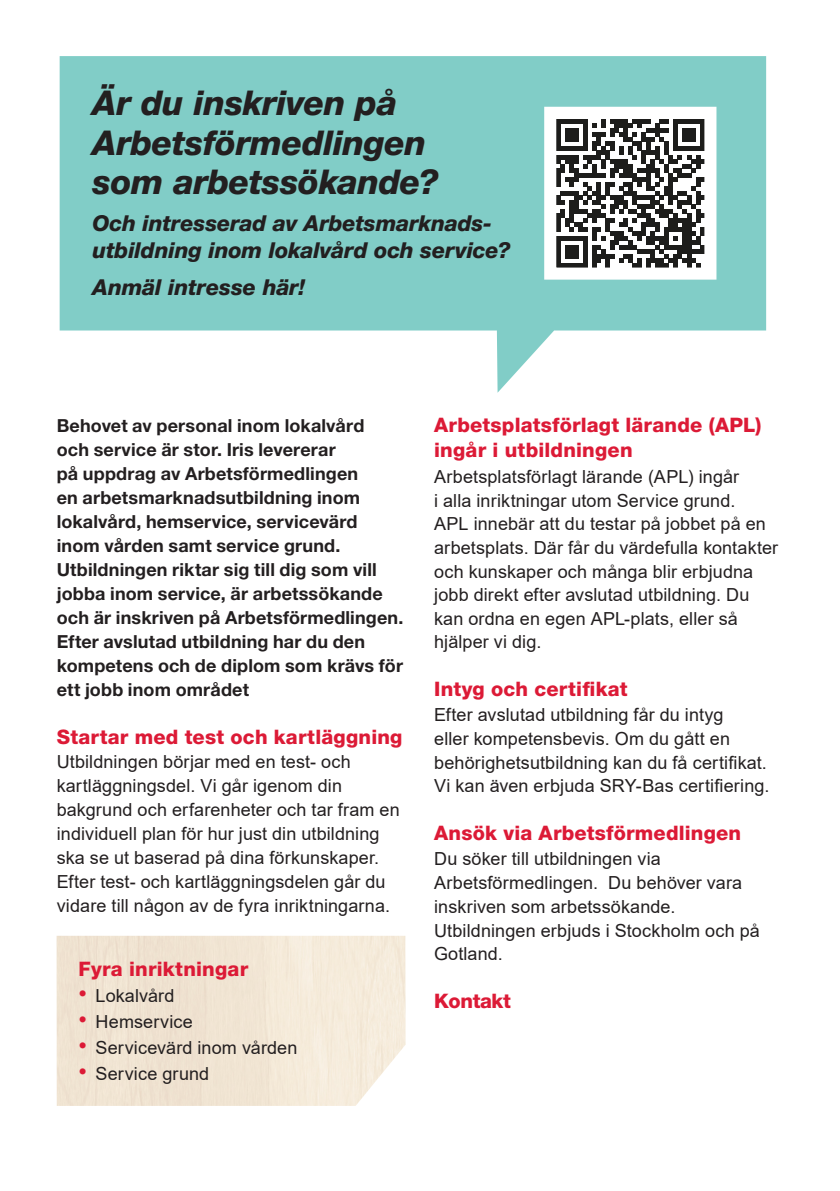
<style>
.page{position:relative;width:840px;height:1191px;background:#fff}
.page>*{position:absolute;margin:0;border:0;box-sizing:border-box;transform-origin:0 0}
.t1{font:italic 800 34.2px/39px "Helvetica Neue LT Pro";letter-spacing:-.01em;color:#231f20}
.t2{font:italic 800 22px/26.4px "Helvetica Neue LT Pro";letter-spacing:-.005em;color:#231f20}
.t3{font:800 20px/25.2px "Helvetica Neue LT Std";letter-spacing:.01em;color:#dc1a36}
.t4{font:800 20px "Helvetica Neue LT Std";letter-spacing:-.02em;color:#dc1a36}
.t5{font:18px/23.6px "Arial";letter-spacing:.005em;color:#231f20}
.t6{font:700 18px/24px "Helvetica Neue LT Std";letter-spacing:.01em;color:#231f20}
.s1{font-size:24px;color:#dc1a36}
</style>
<div class="page">
<svg style="left:60px;top:56px;width:705px;height:337px;fill:#81cdc7"></svg>
<img style="left:57px;top:935px;width:348px;height:171px">
<svg style="left:538px;top:101px;width:184px;height:185px"></svg>
<h1 class="t1" style="left:92px;top:84px;width:347px">Är du inskriven på<br>Arbetsförmedlingen som arbetssökande?</h1>
<p class="t2" style="left:92px;top:210px;width:419px">Och intresserad av Arbetsmarknads&shy;utbildning inom lokalvård och service?</p>
<p class="t2" style="left:92px;top:274px;width:214px">Anmäl intresse här!</p>
<p class="t6" style="left:57px;top:413px;width:348px">Behovet av personal inom lokalvård<br>och service är stor. Iris levererar<br>på uppdrag av Arbetsförmedlingen<br>en arbetsmarknadsutbildning inom lokalvård, hemservice, servicevärd inom vården samt service grund.<br>Utbildningen riktar sig till dig som vill jobba inom service, är arbetssökande och är inskriven på Arbetsförmedlingen.<br>Efter avslutad utbildning har du den kompetens och de diplom som krävs för ett jobb inom området</p>
<p class="t3" style="left:57px;top:724px;width:347px">Startar med test och kartläggning</p>
<p class="t5" style="left:57px;top:750px;width:344px">Utbildningen börjar med en test- och kartläggningsdel. Vi går igenom din bakgrund och erfarenheter och tar fram en individuell plan för hur just din utbildning ska se ut baserad på dina förkunskaper.<br>Efter test- och kartläggningsdelen går du vidare till någon av de fyra inriktningarna.</p>
<p class="t3" style="left:79px;top:956px;width:171px">Fyra inriktningar</p>
<p class="t5" style="left:79px;top:983px;width:97px"><span class="s1">•</span> Lokalvård</p>
<p class="t5" style="left:79px;top:1009px;width:116px"><span class="s1">•</span> Hemservice</p>
<p class="t5" style="left:79px;top:1035px;width:220px"><span class="s1">•</span> Servicevärd inom vården</p>
<p class="t5" style="left:79px;top:1061px;width:132px"><span class="s1">•</span> Service grund</p>
<p class="t3" style="left:434px;top:412px;width:328px">Arbetsplatsförlagt lärande (APL) ingår i utbildningen</p>
<p class="t5" style="left:434px;top:465px;width:345px">Arbetsplatsförlagt lärande (APL) ingår<br>i alla inriktningar utom Service grund.<br>APL innebär att du testar på jobbet på en arbetsplats. Där får du värdefulla kontakter och kunskaper och många blir erbjudna jobb direkt efter avslutad utbildning. Du kan ordna en egen APL-plats, eller så hjälper vi dig.</p>
<p class="t3" style="left:434px;top:676px;width:195px">Intyg och certifikat</p>
<p class="t5" style="left:434px;top:703px;width:337px">Efter avslutad utbildning får du intyg<br>eller kompetensbevis. Om du gått en behörighetsutbildning kan du få certifikat.<br>Vi kan även erbjuda SRY-Bas certifiering.</p>
<p class="t3" style="left:434px;top:820px;width:308px">Ansök via Arbetsförmedlingen</p>
<p class="t5" style="left:434px;top:847px;width:327px">Du söker till utbildningen via<br>Arbetsförmedlingen. Du behöver vara inskriven som arbetssökande.<br>Utbildningen erbjuds i Stockholm och på<br>Gotland.</p>
<p class="t4" style="left:434px;top:989px;width:78px">Kontakt</p>
</div>
